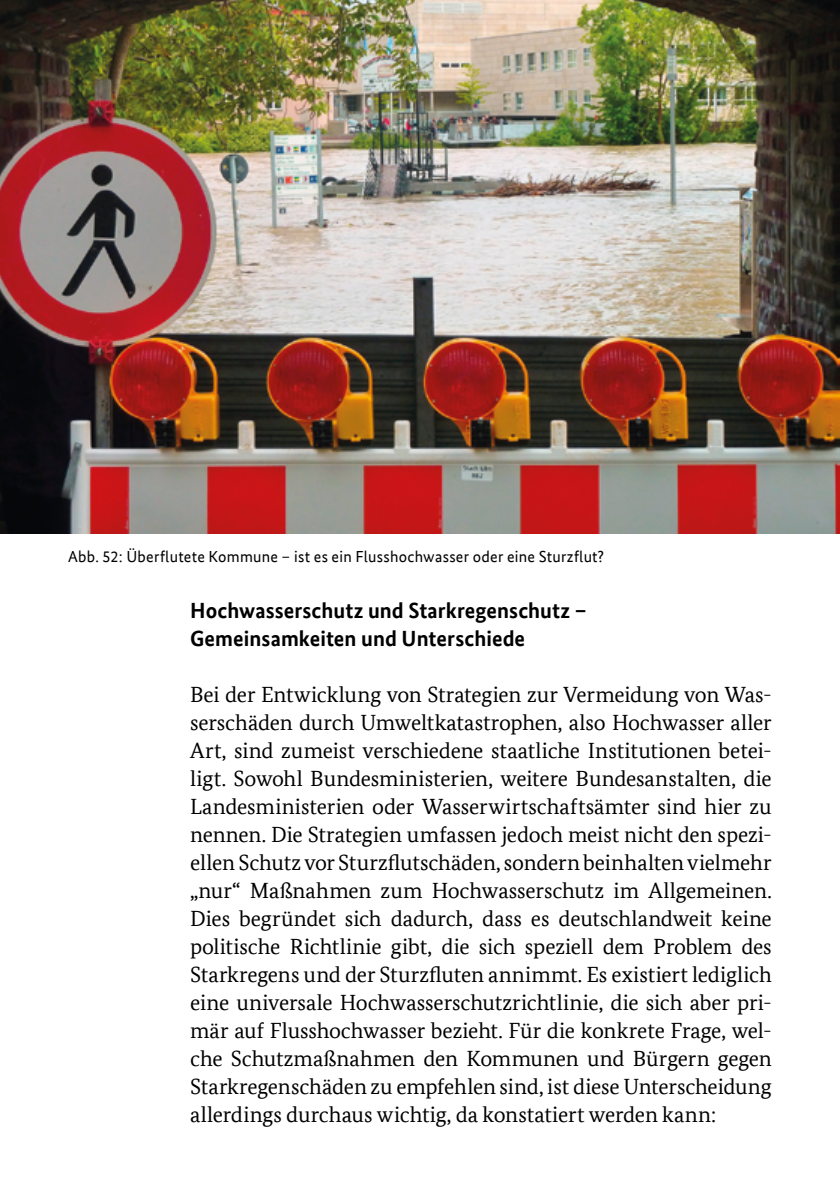
<style>
.page{position:relative;width:840px;height:1191px;background:#fff}
.page>*{position:absolute;margin:0;border:0;box-sizing:border-box;transform-origin:0 0}
.t1{font:22px/28px "Bundes Serif Office";letter-spacing:-.005em;color:#000;text-align:justify}
.t2{font:700 22px/28px "Bundes Sans Office";letter-spacing:.005em;color:#000}
.t3{font:16px "Bundes Sans Office";letter-spacing:.015em;color:#000}
</style>
<div class="page">
<img style="left:0;top:0;width:839px;height:533px">
<p class="t3" style="left:68px;top:547px;width:537px">Abb. 52: Überflutete Kommune – ist es ein Flusshochwasser oder eine Sturzflut?</p>
<p class="t2" style="left:190px;top:596px;width:398px">Hochwasserschutz und Starkregenschutz –<br>Gemeinsamkeiten und Unterschiede</p>
<p class="t1" style="left:190px;top:680px;width:583px">Bei der Entwicklung von Strategien zur Vermeidung von Was&shy;serschäden durch Umweltkatastrophen, also Hochwasser aller Art, sind zumeist verschiedene staatliche Institutionen betei&shy;ligt. Sowohl Bundesministerien, weitere Bundesanstalten, die Landesministerien oder Wasserwirtschaftsämter sind hier zu nennen. Die Strategien umfassen jedoch meist nicht den spezi&shy;ellen Schutz vor Sturzflutschäden, sondern beinhalten vielmehr „nur“ Maßnahmen zum Hochwasserschutz im Allgemeinen.<br>Dies begründet sich dadurch, dass es deutschlandweit keine politische Richtlinie gibt, die sich speziell dem Problem des Starkregens und der Sturzfluten annimmt. Es existiert lediglich eine universale Hochwasserschutzrichtlinie, die sich aber pri&shy;mär auf Flusshochwasser bezieht. Für die konkrete Frage, wel&shy;che Schutzmaßnahmen den Kommunen und Bürgern gegen Starkregenschäden zu empfehlen sind, ist diese Unterscheidung allerdings durchaus wichtig, da konstatiert werden kann:</p>
</div>
